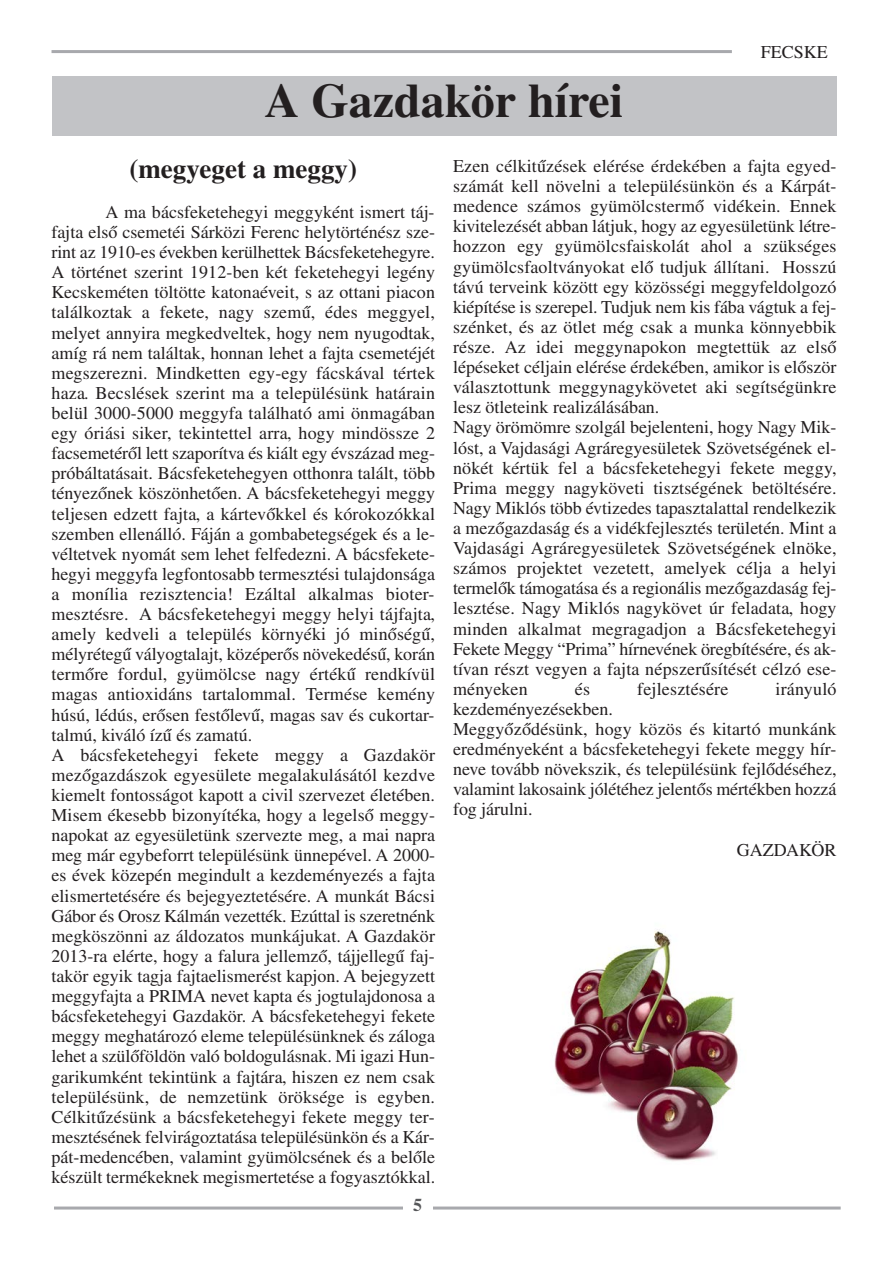
<style>
.page{position:relative;width:893px;height:1263px;background:#fff}
.page>*{position:absolute;margin:0;border:0;box-sizing:border-box;transform-origin:0 0}
.t1{font:700 48px "Times CE";color:#231f20}
.t2{font:700 27px "Times CE";color:#231f20}
.t3{font:18px/20.1px "Times CE";color:#231f20}
.t4{font:700 18px "Times CE";color:#57585a}
</style>
<div class="page">
<hr style="left:52px;top:50px;width:680px;height:3px;background:#a8a9ad">
<hr style="left:54px;top:1206px;width:787px;height:3px;background:#a8a9ad">
<div style="left:403px;top:1195px;width:29px;height:24px;background:#fff"></div>
<div style="left:52px;top:76px;width:784px;height:59px;background:#c2c3c6"></div>
<img style="left:554px;top:929px;width:184px;height:232px">
<h1 class="t1" style="left:265px;top:84px;width:360px">A Gazdakör hírei</h1>
<p class="t3" style="left:761px;top:44px;width:69px">FECSKE</p>
<h2 class="t2" style="left:129px;top:159px;width:229px">(megyeget a meggy)</h2>
<p class="t3" style="left:52px;top:204px;width:385px;text-indent:54px">A ma bácsfeketehegyi meggyként ismert táj&shy;fajta első csemetéi Sárközi Ferenc helytörténész sze&shy;rint az 1910-es években kerülhettek Bácsfeketehegyre.<br>A történet szerint 1912-ben két feketehegyi legény Kecskeméten töltötte katonaéveit, s az ottani piacon találkoztak a fekete, nagy szemű, édes meggyel, melyet annyira megkedveltek, hogy nem nyugodtak, amíg rá nem találtak, honnan lehet a fajta csemetéjét megszerezni. Mindketten egy-egy fácskával tértek haza. Becslések szerint ma a településünk határain belül 3000-5000 meggyfa található ami önmagában egy óriási siker, tekintettel arra, hogy mindössze 2 facsemetéről lett szaporítva és kiált egy évszázad meg&shy;próbáltatásait. Bácsfeketehegyen otthonra talált, több tényezőnek köszönhetően. A bácsfeketehegyi meggy teljesen edzett fajta, a kártevőkkel és kórokozókkal szemben ellenálló. Fáján a gombabetegségek és a le&shy;véltetvek nyomát sem lehet felfedezni. A bácsfekete&shy;hegyi meggyfa legfontosabb termesztési tulajdonsága a monília rezisztencia! Ezáltal alkalmas bioter&shy;mesztésre. A bácsfeketehegyi meggy helyi tájfajta, amely kedveli a település környéki jó minőségű, mélyrétegű vályogtalajt, középerős növekedésű, korán termőre fordul, gyümölcse nagy értékű rendkívül magas antioxidáns tartalommal. Termése kemény húsú, lédús, erősen festőlevű, magas sav és cukortar&shy;talmú, kiváló ízű és zamatú.<br>A bácsfeketehegyi fekete meggy a Gazdakör mezőgazdászok egyesülete megalakulásától kezdve kiemelt fontosságot kapott a civil szervezet életében.<br>Misem ékesebb bizonyítéka, hogy a legelső meggy&shy;napokat az egyesületünk szervezte meg, a mai napra meg már egybeforrt településünk ünnepével. A 2000- es évek közepén megindult a kezdeményezés a fajta elismertetésére és bejegyeztetésére. A munkát Bácsi Gábor és Orosz Kálmán vezették. Ezúttal is szeretnénk megköszönni az áldozatos munkájukat. A Gazdakör 2013-ra elérte, hogy a falura jellemző, tájjellegű faj&shy;takör egyik tagja fajtaelismerést kapjon. A bejegyzett meggyfajta a PRIMA nevet kapta és jogtulajdonosa a bácsfeketehegyi Gazdakör. A bácsfeketehegyi fekete meggy meghatározó eleme településünknek és záloga lehet a szülőföldön való boldogulásnak. Mi igazi Hun&shy;garikumként tekintünk a fajtára, hiszen ez nem csak településünk, de nemzetünk öröksége is egyben.<br>Célkitűzésünk a bácsfeketehegyi fekete meggy ter&shy;mesztésének felvirágoztatása településünkön és a Kár&shy;pát-medencében, valamint gyümölcsének és a belőle készült termékeknek megismertetése a fogyasztókkal.</p>
<p class="t4" style="left:413px;top:1199px;width:10px">5</p>
<p class="t3" style="left:453px;top:158px;width:385px">Ezen célkitűzések elérése érdekében a fajta egyed&shy;számát kell növelni a településünkön és a Kárpát&shy;medence számos gyümölcstermő vidékein. Ennek kivitelezését abban látjuk, hogy az egyesületünk létre&shy;hozzon egy gyümölcsfaiskolát ahol a szükséges gyümölcsfaoltványokat elő tudjuk állítani. Hosszú távú terveink között egy közösségi meggyfeldolgozó kiépítése is szerepel. Tudjuk nem kis fába vágtuk a fej&shy;szénket, és az ötlet még csak a munka könnyebbik része. Az idei meggynapokon megtettük az első lépéseket céljain elérése érdekében, amikor is először választottunk meggynagykövetet aki segítségünkre lesz ötleteink realizálásában.<br>Nagy örömömre szolgál bejelenteni, hogy Nagy Mik&shy;lóst, a Vajdasági Agráregyesületek Szövetségének el&shy;nökét kértük fel a bácsfeketehegyi fekete meggy, Prima meggy nagyköveti tisztségének betöltésére.<br>Nagy Miklós több évtizedes tapasztalattal rendelkezik a mezőgazdaság és a vidékfejlesztés területén. Mint a Vajdasági Agráregyesületek Szövetségének elnöke, számos projektet vezetett, amelyek célja a helyi termelők támogatása és a regionális mezőgazdaság fej&shy;lesztése. Nagy Miklós nagykövet úr feladata, hogy minden alkalmat megragadjon a Bácsfeketehegyi Fekete Meggy “Prima” hírnevének öregbítésére, és ak&shy;tívan részt vegyen a fajta népszerűsítését célzó ese&shy;ményeken</p>
<p class="t3" style="left:575px;top:680px;width:17px">és</p>
<p class="t3" style="left:637px;top:680px;width:93px">fejlesztésére</p>
<p class="t3" style="left:775px;top:680px;width:62px">irányuló</p>
<p class="t3" style="left:453px;top:701px;width:385px">kezdeményezésekben.<br>Meggyőződésünk, hogy közös és kitartó munkánk eredményeként a bácsfeketehegyi fekete meggy hír&shy;neve tovább növekszik, és településünk fejlődéséhez, valamint lakosaink jólétéhez jelentős mértékben hozzá fog járulni.</p>
<p class="t3" style="left:737px;top:841px;width:101px">GAZDAKÖR</p>
</div>
